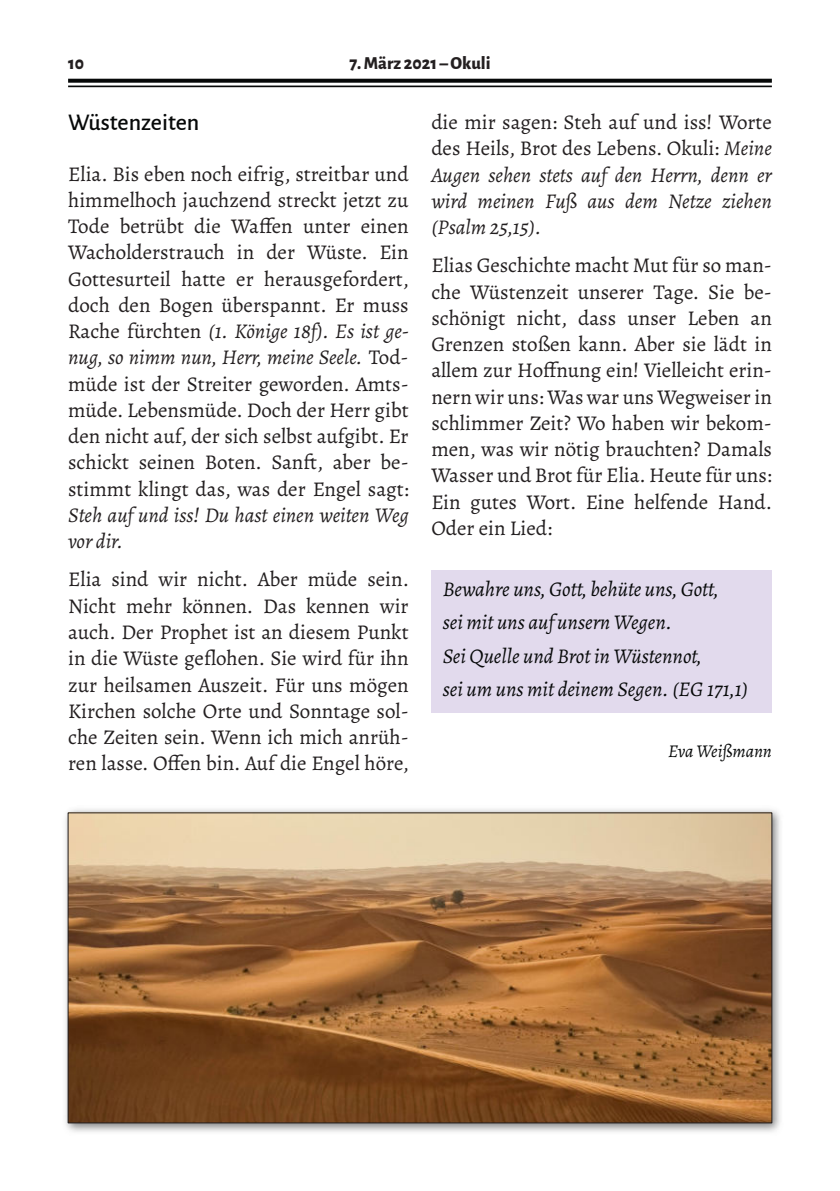
<style>
.page{position:relative;width:840px;height:1191px;background:#fff}
.page>*{position:absolute;margin:0;border:0;box-sizing:border-box;transform-origin:0 0}
.t1{font:500 24px "Alegreya Sans";color:#070909}
.t2{font:21px/26.2px "Alegreya";color:#231f20;text-align:justify}
.t3{font:italic 21px/26.2px "Alegreya";color:#231f20}
.t4{font:italic 21px/33.2px "Alegreya";color:#070909}
.t5{font:800 18px "Alegreya Sans";color:#231f20}
.t6{font:italic 18px "Alegreya";color:#070909}
.s1{font-style:italic}
.s2{font-style:normal}
</style>
<div class="page">
<div style="left:431px;top:570px;width:340px;height:143px;background:#e2daed"></div>
<img style="left:65px;top:809px;width:716px;height:323px">
<img style="left:70px;top:814px;width:700px;height:307px">
<svg style="left:68px;top:79px;width:703px;height:4px;background:#191b1b"></svg>
<hr style="left:68px;top:86px;width:703px;height:1px;background:#070909">
<p class="t5" style="left:68px;top:50px;width:17px">10</p>
<p class="t5" style="left:349px;top:50px;width:143px">7. März 2021 – Okuli</p>
<p class="t1" style="left:68px;top:105px;width:133px">Wüstenzeiten</p>
<p class="t2" style="left:68px;top:160px;width:342px">Elia. Bis eben noch eifrig, streitbar und himmelhoch jauchzend streckt jetzt zu Tode betrübt die Waffen unter einen Wacholderstrauch in der Wüste. Ein Gottesurteil hatte er herausgefordert, doch den Bogen überspannt. Er muss Rache fürchten <span class="s1">(1. Könige 18f). Es ist ge‐ nug, so nimm nun, Herr, meine Seele.</span> Tod‐ müde ist der Streiter geworden. Amts‐ müde. Lebensmüde. Doch der Herr gibt den nicht auf, der sich selbst aufgibt. Er schickt seinen Boten. Sanft, aber be‐ stimmt klingt das, was der Engel sagt:</p>
<p class="t3" style="left:68px;top:501px;width:342px">Steh auf und iss! Du hast einen weiten Weg vor dir.</p>
<p class="t2" style="left:68px;top:566px;width:342px">Elia sind wir nicht. Aber müde sein.<br>Nicht mehr können. Das kennen wir auch. Der Prophet ist an diesem Punkt in die Wüste geflohen. Sie wird für ihn zur heilsamen Auszeit. Für uns mögen Kirchen solche Orte und Sonntage sol‐ che Zeiten sein. Wenn ich mich anrüh‐ ren lasse. Offen bin. Auf die Engel höre,</p>
<p class="t3" style="left:431px;top:108px;width:342px;text-align:justify"><span class="s2">die mir sagen: Steh auf und iss! Worte des Heils, Brot des Lebens. Okuli:</span> Meine Augen sehen stets auf den Herrn, denn er wird meinen Fuß aus dem Netze ziehen (Psalm 25,15).</p>
<p class="t2" style="left:431px;top:252px;width:342px">Elias Geschichte macht Mut für so man‐ che Wüstenzeit unserer Tage. Sie be‐ schönigt nicht, dass unser Leben an Grenzen stoßen kann. Aber sie lädt in allem zur Hoffnung ein! Vielleicht erin‐ nern wir uns: Was war uns Wegweiser in schlimmer Zeit? Wo haben wir bekom‐ men, was wir nötig brauchten? Damals Wasser und Brot für Elia.Heute für uns:<br>Ein gutes Wort. Eine helfende Hand.<br>Oder ein Lied:</p>
<p class="t4" style="left:442px;top:572px;width:307px">Bewahre uns, Gott, behüte uns, Gott,<br>sei mit uns auf unsern Wegen.<br>Sei Quelle und Brot in Wüstennot,<br>sei um uns mit deinem Segen. (EG 171,1)</p>
<p class="t6" style="left:668px;top:739px;width:105px">Eva Weißmann</p>
</div>
